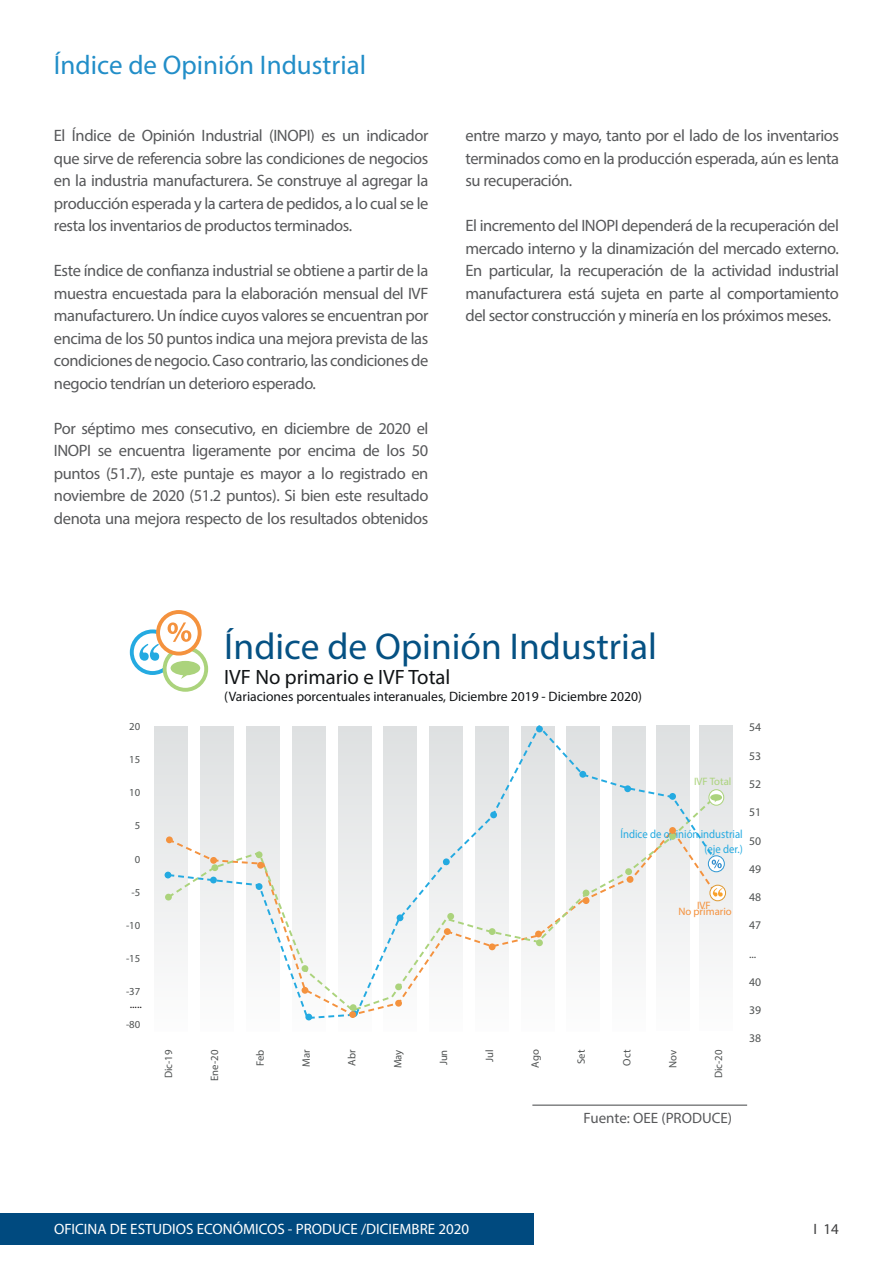
<style>
.page{position:relative;width:893px;height:1263px;background:#fff}
.page>*{position:absolute;margin:0;border:0;box-sizing:border-box;transform-origin:0 0}
.t1{font:700 37.5px "Pluto Sans Cond";color:#055183}
.t2{font:27px "Myriad Pro";color:#228ec8}
.t3{font:700 20.85px "Pluto Sans Cond";color:#111416}
.t4{font:16.5px/22.5px "Myriad Pro";letter-spacing:-.025em;color:#57585a;text-align:justify}
.t5{font:15px "Myriad Pro";color:#fff}
.t6{font:15px "Myriad Pro";color:#57585a}
.t7{font:15px "Myriad Pro";color:#3e3e3f}
.t8{font:13.65px "Pluto Sans Cond";color:#111416}
.t9{font:11.7px/15px "Pluto Sans Cond";color:#24aae1;text-align:right;scale:.91 1}
.t10{font:condensed 11.7px "Myriad Pro";color:#4f5252}
.t11{font:11.7px "Myriad Pro";color:#231f20}
.t12{font:300 10.8px "Pluto Sans Cond";color:#4f5252}
.t13{font:10.8px "Pluto Sans Cond";color:#f4923e}
.t14{font:10.8px "Pluto Sans Cond";color:#abd37c}
</style>
<div class="page">
<div style="left:0;top:1213px;width:534px;height:32px;background:#004a7f"></div>
<hr style="left:892px;top:1213px;width:1px;height:32px;background:#004a7f">
<svg style="left:154px;top:725px;width:579px;height:296px"></svg>
<div style="left:130px;top:629px;width:45px;height:46px;border:4px solid #24aae1;border-radius:50%"></div>
<svg style="left:165px;top:648px;width:41px;height:42px"></svg>
<div style="left:163px;top:646px;width:45px;height:46px;border:4px solid #abd37c;border-radius:50%"></div>
<svg style="left:158px;top:612px;width:42px;height:42px"></svg>
<div style="left:156px;top:610px;width:46px;height:45px;border:4px solid #f4923e;border-radius:50%"></div>
<svg style="left:168px;top:622px;width:23px;height:20px"></svg>
<svg style="left:139px;top:644px;width:20px;height:17px"></svg>
<svg style="left:166px;top:793px;width:188px;height:79px"></svg>
<svg style="left:354px;top:725px;width:365px;height:292px"></svg>
<svg style="left:171px;top:661px;width:29px;height:18px"></svg>
<svg style="left:709px;top:790px;width:15px;height:15px"></svg>
<div style="left:708px;top:789px;width:16px;height:17px;border:1px solid #abd37c;border-radius:50%"></div>
<svg style="left:710px;top:794px;width:12px;height:8px"></svg>
<div style="left:709px;top:885px;width:17px;height:16px;border:1px solid #dd9932;border-radius:50%"></div>
<div style="left:708px;top:855px;width:17px;height:17px;border:1px solid #2f97d3;border-radius:50%"></div>
<svg style="left:580px;top:827px;width:143px;height:76px"></svg>
<div style="left:395px;top:983px;width:7px;height:7px;background:#abd37c;border-radius:50%"></div>
<div style="left:397px;top:914px;width:6px;height:7px;background:#24aae1;border-radius:50%"></div>
<div style="left:395px;top:1000px;width:7px;height:7px;background:#f4923e;border-radius:50%"></div>
<div style="left:489px;top:943px;width:7px;height:7px;background:#f4923e;border-radius:50%"></div>
<div style="left:444px;top:928px;width:7px;height:7px;background:#f4923e;border-radius:50%"></div>
<div style="left:447px;top:913px;width:7px;height:7px;background:#abd37c;border-radius:50%"></div>
<div style="left:489px;top:928px;width:7px;height:7px;background:#abd37c;border-radius:50%"></div>
<div style="left:490px;top:811px;width:7px;height:7px;background:#24aae1;border-radius:50%"></div>
<div style="left:443px;top:858px;width:7px;height:7px;background:#24aae1;border-radius:50%"></div>
<div style="left:535px;top:931px;width:7px;height:6px;background:#f4923e;border-radius:50%"></div>
<div style="left:536px;top:939px;width:7px;height:7px;background:#abd37c;border-radius:50%"></div>
<div style="left:536px;top:726px;width:7px;height:6px;background:#24aae1;border-radius:50%"></div>
<div style="left:583px;top:897px;width:6px;height:7px;background:#f4923e;border-radius:50%"></div>
<div style="left:583px;top:889px;width:6px;height:7px;background:#abd37c;border-radius:50%"></div>
<div style="left:579px;top:771px;width:7px;height:7px;background:#24aae1;border-radius:50%"></div>
<div style="left:627px;top:876px;width:6px;height:7px;background:#f4923e;border-radius:50%"></div>
<div style="left:624px;top:785px;width:7px;height:7px;background:#24aae1;border-radius:50%"></div>
<div style="left:625px;top:868px;width:7px;height:7px;background:#abd37c;border-radius:50%"></div>
<div style="left:669px;top:793px;width:7px;height:7px;background:#24aae1;border-radius:50%"></div>
<svg style="left:165px;top:872px;width:193px;height:148px"></svg>
<div style="left:210px;top:877px;width:7px;height:6px;background:#24aae1;border-radius:50%"></div>
<div style="left:669px;top:833px;width:7px;height:7px;background:#abd37c;border-radius:50%"></div>
<div style="left:165px;top:894px;width:7px;height:6px;background:#abd37c;border-radius:50%"></div>
<div style="left:256px;top:851px;width:7px;height:7px;background:#abd37c;border-radius:50%"></div>
<div style="left:669px;top:827px;width:7px;height:7px;background:#f4923e;border-radius:50%"></div>
<div style="left:166px;top:836px;width:7px;height:7px;background:#f4923e;border-radius:50%"></div>
<div style="left:257px;top:862px;width:7px;height:7px;background:#f4923e;border-radius:50%"></div>
<div style="left:256px;top:883px;width:7px;height:7px;background:#24aae1;border-radius:50%"></div>
<div style="left:210px;top:857px;width:7px;height:7px;background:#f4923e;border-radius:50%"></div>
<div style="left:211px;top:864px;width:7px;height:7px;background:#abd37c;border-radius:50%"></div>
<svg style="left:351px;top:1010px;width:7px;height:7px"></svg>
<div style="left:349px;top:1011px;width:7px;height:7px;background:#f4923e;border-radius:50%"></div>
<div style="left:302px;top:965px;width:6px;height:7px;background:#abd37c;border-radius:50%"></div>
<div style="left:350px;top:1004px;width:7px;height:7px;background:#abd37c;border-radius:50%"></div>
<div style="left:305px;top:1014px;width:7px;height:6px;background:#24aae1;border-radius:50%"></div>
<div style="left:302px;top:987px;width:6px;height:7px;background:#f4923e;border-radius:50%"></div>
<hr style="left:532px;top:1104px;width:215px;height:2px;background:#57585a">
<p class="t2" style="left:54px;top:49px;width:314px">Índice de Opinión Industrial</p>
<p class="t4" style="left:54px;top:124px;width:376px">El Índice de Opinión Industrial (INOPI) es un indicador que sirve de referencia sobre las condiciones de negocios en la industria manufacturera. Se construye al agregar la producción esperada y la cartera de pedidos, a lo cual se le resta los inventarios de productos terminados.</p>
<p class="t4" style="left:54px;top:259px;width:376px">Este índice de confianza industrial se obtiene a partir de la muestra encuestada para la elaboración mensual del IVF manufacturero. Un índice cuyos valores se encuentran por encima de los 50 puntos indica una mejora prevista de las condiciones de negocio. Caso contrario, las condiciones de negocio tendrían un deterioro esperado.</p>
<p class="t4" style="left:54px;top:416px;width:376px">Por séptimo mes consecutivo, en diciembre de 2020 el INOPI se encuentra ligeramente por encima de los 50 puntos (51.7), este puntaje es mayor a lo registrado en noviembre de 2020 (51.2 puntos). Si bien este resultado denota una mejora respecto de los resultados obtenidos</p>
<p class="t4" style="left:465px;top:124px;width:375px">entre marzo y mayo, tanto por el lado de los inventarios terminados como en la producción esperada, aún es lenta su recuperación.</p>
<p class="t4" style="left:465px;top:214px;width:375px">El incremento del INOPI dependerá de la recuperación del mercado interno y la dinamización del mercado externo.<br>En particular, la recuperación de la actividad industrial manufacturera está sujeta en parte al comportamiento del sector construcción y minería en los próximos meses.</p>
<p class="t12" style="left:129px;top:720px;width:13px">20</p>
<p class="t12" style="left:129px;top:753px;width:13px">15</p>
<p class="t12" style="left:129px;top:786px;width:13px">10</p>
<p class="t12" style="left:135px;top:819px;width:7px">5</p>
<p class="t12" style="left:135px;top:852px;width:7px">0</p>
<p class="t12" style="left:131px;top:885px;width:10px">-5</p>
<p class="t12" style="left:126px;top:918px;width:16px">-10</p>
<p class="t12" style="left:126px;top:952px;width:16px">-15</p>
<p class="t12" style="left:126px;top:985px;width:16px">-37</p>
<p class="t12" style="left:126px;top:1018px;width:16px">-80</p>
<p class="t11" style="left:130px;top:997px;width:14px">.....</p>
<p class="t1" style="left:224px;top:624px;width:434px">Índice de Opinión Industrial</p>
<p class="t3" style="left:224px;top:664px;width:228px">IVF No primario e IVF Total</p>
<p class="t8" style="left:224px;top:688px;width:419px">(Variaciones porcentuales interanuales, Diciembre 2019 - Diciembre 2020)</p>
<p class="t10" style="left:749px;top:720px;width:14px">54</p>
<p class="t10" style="left:749px;top:748px;width:14px">53</p>
<p class="t10" style="left:749px;top:777px;width:14px">52</p>
<p class="t10" style="left:749px;top:805px;width:14px">51</p>
<p class="t10" style="left:749px;top:833px;width:14px">50</p>
<p class="t10" style="left:749px;top:862px;width:14px">49</p>
<p class="t10" style="left:749px;top:890px;width:14px">48</p>
<p class="t10" style="left:749px;top:918px;width:14px">47</p>
<p class="t10" style="left:749px;top:946px;width:9px">...</p>
<p class="t10" style="left:749px;top:975px;width:14px">40</p>
<p class="t10" style="left:749px;top:1003px;width:14px">39</p>
<p class="t10" style="left:749px;top:1031px;width:14px">38</p>
<p class="t14" style="left:694px;top:775px;width:39px">IVF Total</p>
<p class="t9" style="left:620px;top:826px;width:136px">Índice de opinión industrial (eje der.)</p>
<p class="t13" style="left:697px;top:899px;width:15px">IVF</p>
<p class="t13" style="left:678px;top:904px;width:55px">No primario</p>
<p class="t12" style="left:162px;top:1078px;width:30px;rotate:-90deg">Dic-19</p>
<p class="t12" style="left:208px;top:1081px;width:33px;rotate:-90deg">Ene-20</p>
<p class="t12" style="left:254px;top:1066px;width:18px;rotate:-90deg">Feb</p>
<p class="t12" style="left:299px;top:1067px;width:19px;rotate:-90deg">Mar</p>
<p class="t12" style="left:345px;top:1066px;width:18px;rotate:-90deg">Abr</p>
<p class="t12" style="left:391px;top:1068px;width:20px;rotate:-90deg">May</p>
<p class="t12" style="left:437px;top:1065px;width:17px;rotate:-90deg">Jun</p>
<p class="t12" style="left:483px;top:1062px;width:14px;rotate:-90deg">Jul</p>
<p class="t12" style="left:529px;top:1068px;width:20px;rotate:-90deg">Ago</p>
<p class="t12" style="left:574px;top:1064px;width:16px;rotate:-90deg">Set</p>
<p class="t12" style="left:620px;top:1065px;width:17px;rotate:-90deg">Oct</p>
<p class="t12" style="left:666px;top:1067px;width:20px;rotate:-90deg">Nov</p>
<p class="t12" style="left:712px;top:1078px;width:30px;rotate:-90deg">Dic-20</p>
<p class="t6" style="left:584px;top:1108px;width:150px">Fuente: OEE (PRODUCE)</p>
<p class="t5" style="left:54px;top:1220px;width:417px">OFICINA DE ESTUDIOS ECONÓMICOS - PRODUCE /DICIEMBRE 2020</p>
<p class="t7" style="left:814px;top:1220px;width:27px">I 14</p>
</div>
